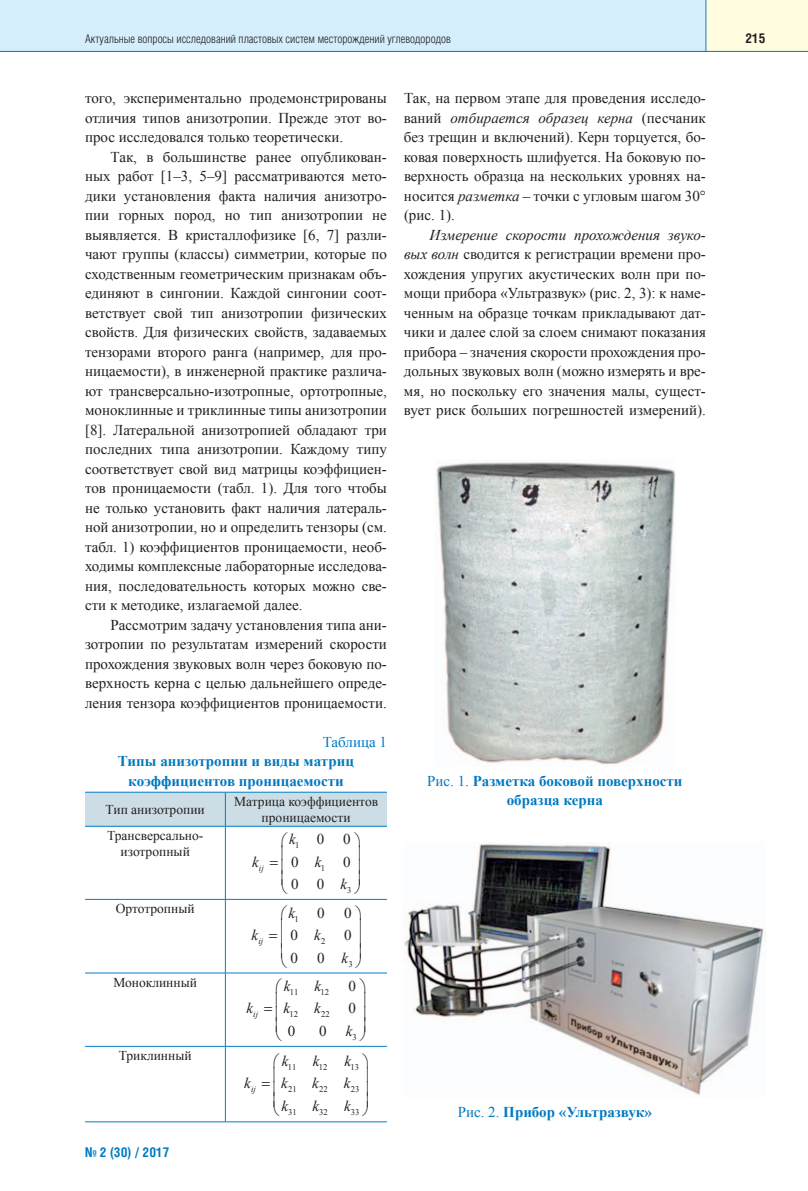
<style>
.page{position:relative;width:808px;height:1191px;background:#fff}
.page>*{position:absolute;margin:0;border:0;box-sizing:border-box;transform-origin:0 0}
.t1{font:15px/19.5px "Times New Roman";color:#231f20;text-align:justify}
.t2{font:700 15px/19.5px "Times New Roman";color:#0079c2;text-align:center}
.t3{font:italic 15px "Times New Roman";color:#231f20}
.t4{font:15px/22.5px "Times New Roman";color:#231f20}
.t5{font:15px "Times New Roman";color:#0079c2}
.t6{font:15px "Symbol";color:#231f20}
.t7{font:13.5px/16.2px "Times New Roman";color:#231f20;text-align:center}
.t8{font:700 13.5px "Helios Cond";color:#0079c2}
.t9{font:700 13.5px "Helios Cond";color:#231f20}
.t10{font:300 12px "Helios Cond";color:#231f20}
.t11{font:8.7px "Times New Roman";color:#231f20}
.t12{font:italic 8.7px "Times New Roman";letter-spacing:.005em;color:#231f20}
.s1{font-style:italic}
.s2{font-weight:400}
</style>
<div class="page">
<div style="left:0;top:0;width:706px;height:51px;background:#d4effb"></div>
<div style="left:706px;top:0;width:102px;height:51px;background:#fffce0"></div>
<hr style="left:0;top:51px;width:808px;height:1px;background:#0079c2">
<hr style="left:705px;top:0;width:1px;height:51px;background:#0079c2">
<div style="left:85px;top:793px;width:302px;height:33px;background:#cddde6"></div>
<hr style="left:85px;top:792px;width:302px;height:1px;background:#007ec5">
<hr style="left:225px;top:792px;width:1px;height:34px;background:#007ec5">
<hr style="left:85px;top:826px;width:302px;height:1px;background:#007ec5">
<hr style="left:225px;top:826px;width:1px;height:73px;background:#007ec5">
<hr style="left:85px;top:899px;width:302px;height:1px;background:#007ec5">
<hr style="left:225px;top:899px;width:1px;height:73px;background:#007ec5">
<hr style="left:85px;top:972px;width:302px;height:1px;background:#007ec5">
<hr style="left:225px;top:973px;width:1px;height:73px;background:#007ec5">
<hr style="left:85px;top:1046px;width:302px;height:1px;background:#007ec5">
<hr style="left:225px;top:1046px;width:1px;height:75px;background:#007ec5">
<hr style="left:85px;top:1121px;width:302px;height:1px;background:#007ec5">
<img style="left:436px;top:462px;width:240px;height:303px">
<img style="left:404px;top:843px;width:360px;height:252px">
<p class="t10" style="left:85px;top:34px;width:367px">Актуальные вопросы исследований пластовых систем месторождений углеводородов</p>
<p class="t9" style="left:745px;top:33px;width:21px">215</p>
<p class="t1" style="left:85px;top:88px;width:303px">того, экспериментально продемонстрированы отличия типов анизотропии. Прежде этот во&shy;прос исследовался только теоретически.</p>
<p class="t1" style="left:85px;top:147px;width:303px;text-indent:26px">Так, в большинстве ранее опубликован&shy;ных работ [1–3, 5–9] рассматриваются мето&shy;дики установления факта наличия анизотро&shy;пии горных пород, но тип анизотропии не выявляется. В кристаллофизике [6, 7] разли&shy;чают группы (классы) симметрии, которые по сходственным геометрическим признакам объ&shy;единяют в сингонии. Каждой сингонии соот&shy;ветствует свой тип анизотропии физических свойств. Для физических свойств, задаваемых тензорами второго ранга (например, для про&shy;ницаемости), в инженерной практике различа&shy;ют трансверсально-изотропные, ортотропные, моноклинные и триклинные типы анизотропии [8]. Латеральной анизотропией обладают три последних типа анизотропии. Каждому типу соответствует свой вид матрицы коэффициен&shy;тов проницаемости (табл. 1). Для того чтобы не только установить факт наличия латераль&shy;ной анизотропии, но и определить тензоры (см. табл. 1) коэффициентов проницаемости, необ&shy;ходимы комплексные лабораторные исследова&shy;ния, последовательность которых можно све&shy;сти к методике, излагаемой далее.</p>
<p class="t1" style="left:85px;top:615px;width:303px;text-indent:26px">Рассмотрим задачу установления типа ани&shy;зотропии по результатам измерений скорости прохождения звуковых волн через боковую по&shy;верхность керна с целью дальнейшего опреде&shy;ления тензора коэффициентов проницаемости.</p>
<p class="t5" style="left:323px;top:733px;width:66px">Таблица 1</p>
<p class="t2" style="left:118px;top:751px;width:238px">Типы анизотропии и виды матриц коэффициентов проницаемости</p>
<p class="t7" style="left:106px;top:801px;width:101px">Тип анизотропии</p>
<p class="t7" style="left:234px;top:793px;width:145px">Матрица коэффициентов проницаемости</p>
<p class="t7" style="left:107px;top:827px;width:98px">Трансверсально&shy;изотропный</p>
<p class="t11" style="left:295px;top:840px;width:6px">1</p>
<p class="t11" style="left:321px;top:863px;width:6px">1</p>
<p class="t11" style="left:347px;top:885px;width:6px">3</p>
<p class="t4" style="left:317px;top:828px;width:9px">0</p>
<p class="t4" style="left:343px;top:828px;width:20px">0 •</p>
<p class="t3" style="left:281px;top:831px;width:16px">▪k</p>
<p class="t3" style="left:252px;top:853px;width:8px">k</p>
<p class="t3" style="left:315px;top:853px;width:8px">k</p>
<p class="t4" style="left:291px;top:850px;width:9px">0</p>
<p class="t4" style="left:343px;top:850px;width:9px">0</p>
<p class="t4" style="left:291px;top:873px;width:35px">0 0</p>
<p class="t12" style="left:259px;top:863px;width:6px">ij</p>
<p class="t3" style="left:341px;top:876px;width:8px">k</p>
<p class="t7" style="left:116px;top:900px;width:80px">Ортотропный</p>
<p class="t3" style="left:281px;top:904px;width:16px">▪k</p>
<p class="t11" style="left:295px;top:914px;width:6px">1</p>
<p class="t4" style="left:317px;top:901px;width:9px">0</p>
<p class="t4" style="left:344px;top:901px;width:20px">0 •</p>
<p class="t3" style="left:252px;top:927px;width:8px">k</p>
<p class="t3" style="left:314px;top:927px;width:8px">k</p>
<p class="t4" style="left:290px;top:924px;width:9px">0</p>
<p class="t4" style="left:344px;top:924px;width:9px">0</p>
<p class="t4" style="left:290px;top:946px;width:9px">0</p>
<p class="t4" style="left:317px;top:946px;width:9px">0</p>
<p class="t11" style="left:321px;top:936px;width:6px">2</p>
<p class="t12" style="left:258px;top:936px;width:6px">ij</p>
<p class="t3" style="left:342px;top:949px;width:8px">k</p>
<p class="t11" style="left:348px;top:959px;width:6px">3</p>
<p class="t7" style="left:113px;top:974px;width:85px">Моноклинный</p>
<p class="t3" style="left:276px;top:977px;width:16px">▪k</p>
<p class="t3" style="left:315px;top:977px;width:8px">k</p>
<p class="t11" style="left:290px;top:987px;width:10px">11</p>
<p class="t11" style="left:321px;top:987px;width:10px">12</p>
<p class="t11" style="left:289px;top:1009px;width:10px">12</p>
<p class="t11" style="left:321px;top:1009px;width:10px">22</p>
<p class="t3" style="left:246px;top:1000px;width:8px">k</p>
<p class="t3" style="left:283px;top:1000px;width:8px">k</p>
<p class="t3" style="left:314px;top:1000px;width:8px">k</p>
<p class="t12" style="left:253px;top:1009px;width:6px">ij</p>
<p class="t4" style="left:348px;top:974px;width:20px">0 •<br>0</p>
<p class="t4" style="left:288px;top:1019px;width:9px">0</p>
<p class="t4" style="left:319px;top:1019px;width:9px">0</p>
<p class="t3" style="left:346px;top:1022px;width:8px">k</p>
<p class="t11" style="left:352px;top:1032px;width:6px">3</p>
<p class="t7" style="left:119px;top:1047px;width:74px">Триклинный</p>
<p class="t6" style="left:363px;top:1052px;width:8px">•</p>
<p class="t3" style="left:273px;top:1052px;width:17px">▪k</p>
<p class="t3" style="left:313px;top:1052px;width:8px">k</p>
<p class="t3" style="left:344px;top:1052px;width:8px">k</p>
<p class="t11" style="left:288px;top:1062px;width:10px">11</p>
<p class="t11" style="left:319px;top:1062px;width:10px">12</p>
<p class="t11" style="left:350px;top:1062px;width:10px">13</p>
<p class="t11" style="left:288px;top:1084px;width:10px">21</p>
<p class="t11" style="left:319px;top:1084px;width:10px">22</p>
<p class="t11" style="left:351px;top:1084px;width:10px">23</p>
<p class="t11" style="left:288px;top:1107px;width:10px">31</p>
<p class="t11" style="left:319px;top:1107px;width:10px">32</p>
<p class="t11" style="left:351px;top:1107px;width:10px">33</p>
<p class="t3" style="left:244px;top:1075px;width:8px">k</p>
<p class="t3" style="left:281px;top:1075px;width:8px">k</p>
<p class="t3" style="left:312px;top:1075px;width:8px">k</p>
<p class="t3" style="left:344px;top:1075px;width:8px">k</p>
<p class="t3" style="left:281px;top:1097px;width:8px">k</p>
<p class="t3" style="left:312px;top:1097px;width:8px">k</p>
<p class="t3" style="left:344px;top:1097px;width:8px">k</p>
<p class="t12" style="left:251px;top:1084px;width:6px">ij</p>
<p class="t8" style="left:85px;top:1147px;width:86px">№ 2 (30) / 2017</p>
<p class="t1" style="left:404px;top:88px;width:303px">Так, на первом этапе для проведения исследо&shy;ваний <span class="s1">отбирается образец керна</span> (песчаник без трещин и включений). Керн торцуется, бо&shy;ковая поверхность шлифуется. На боковую по&shy;верхность образца на нескольких уровнях на&shy;носится <span class="s1">разметка</span> – точки с угловым шагом 30° (рис. 1).</p>
<p class="t1" style="left:404px;top:225px;width:303px;text-indent:26px"><span class="s1">Измерение скорости прохождения звуко&shy;вых волн</span> сводится к регистрации времени про&shy;хождения упругих акустических волн при по&shy;мощи прибора «Ультразвук» (рис. 2, 3): к наме&shy;ченным на образце точкам прикладывают дат&shy;чики и далее слой за слоем снимают показания прибора – значения скорости прохождения про&shy;дольных звуковых волн (можно измерять и вре&shy;мя, но поскольку его значения малы, сущест&shy;вует риск больших погрешностей измерений).</p>
<p class="t2" style="left:427px;top:771px;width:257px"><span class="s2">Рис. 1.</span> Разметка боковой поверхности образца керна</p>
<p class="t2" style="left:458px;top:1102px;width:196px"><span class="s2">Рис. 2.</span> Прибор «Ультразвук»</p>
</div>
